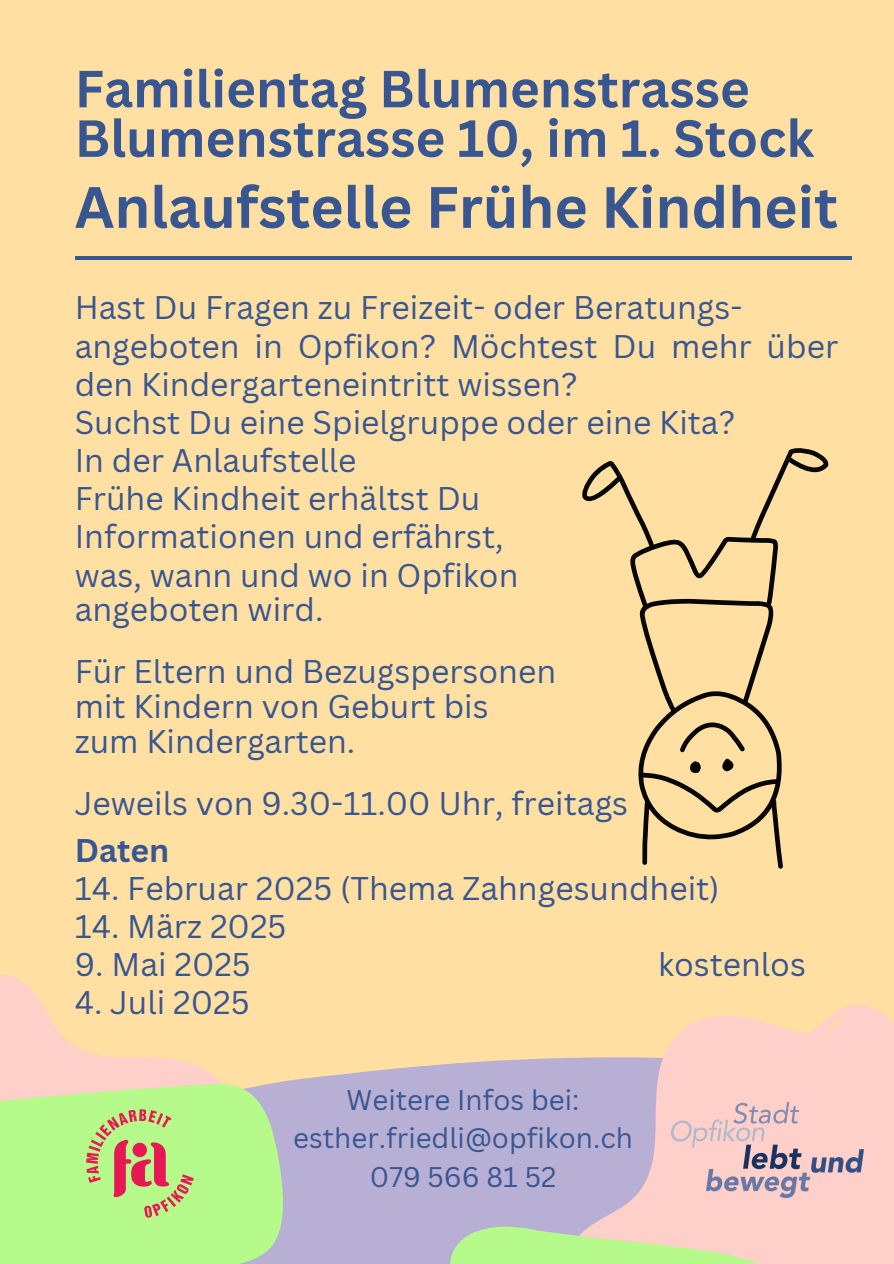
<style>
.page{position:relative;width:894px;height:1264px;background:#fff}
.page>*{position:absolute;margin:0;border:0;box-sizing:border-box;transform-origin:0 0}
.t1{font:700 57px "Canva Sans";color:#385691}
.t2{font:700 51px/49.5px "Canva Sans";color:#385691}
.t3{font:31.95px/38.1px "Canva Sans";color:#385691}
.t4{font:700 31.95px "Canva Sans";color:#385691}
.t5{font:27.75px "Canva Sans";color:#385691}
</style>
<div class="page">
<div style="left:0;top:0;width:893px;height:1263px;background:#ffdfa2"></div>
<svg style="left:0;top:975px;width:94px;height:79px;fill:#ffcfc9"></svg>
<div style="left:295px;top:1058px;width:267px;height:205px;background:#b8afd5"></div>
<svg style="left:0;top:1054px;width:295px;height:209px;background:#c6ea9c"></svg>
<svg style="left:562px;top:1001px;width:331px;height:128px;fill:#ffcfc9"></svg>
<svg style="left:439px;top:1129px;width:454px;height:134px;background:#d5c7c5"></svg>
<img style="left:75px;top:1102px;width:130px;height:122px">
<img style="left:671px;top:1102px;width:191px;height:95px">
<hr style="left:75px;top:256px;width:776px;height:3px;background:#385691">
<svg style="left:582px;top:448px;width:247px;height:420px"></svg>
<p class="t2" style="left:75px;top:63px;width:740px">Familientag Blumenstrasse<br>Blumenstrasse 10, im 1. Stock</p>
<p class="t1" style="left:75px;top:167px;width:764px">Anlaufstelle Frühe Kindheit</p>
<h2 class="t3" style="left:75px;top:288px;width:764px">Hast Du Fragen zu Freizeit- oder Beratungs&shy;angeboten in Opfikon? Möchtest Du mehr über den Kindergarteneintritt wissen?<br>Suchst Du eine Spielgruppe oder eine Kita?<br>In der Anlaufstelle<br>Frühe Kindheit erhältst Du<br>Informationen und erfährst,<br>was, wann und wo in Opfikon</h2>
<h2 class="t3" style="left:75px;top:589px;width:250px">angeboten wird.</h2>
<h1 class="t3" style="left:75px;top:653px;width:483px;line-height:34.7px">Für Eltern und Bezugspersonen mit Kindern von Geburt bis zum Kindergarten.</h1>
<p class="t3" style="left:75px;top:783px;width:555px">Jeweils von 9.30-11.00 Uhr, freitags</p>
<h3 class="t4" style="left:75px;top:827px;width:96px">Daten</h3>
<h3 class="t3" style="left:75px;top:868px;width:646px">14. Februar 2025 (Thema Zahngesundheit)</h3>
<h3 class="t3" style="left:75px;top:906px;width:213px">14. März 2025</h3>
<h3 class="t3" style="left:75px;top:944px;width:177px">9. Mai 2025</h3>
<h3 class="t3" style="left:657px;top:944px;width:149px">kostenlos</h3>
<h3 class="t3" style="left:75px;top:982px;width:176px">4. Juli 2025</h3>
<h3 class="t5" style="left:346px;top:1080px;width:234px">Weitere Infos bei:</h3>
<h3 class="t5" style="left:293px;top:1118px;width:341px">esther.friedli@opfikon.ch</h3>
<h3 class="t5" style="left:370px;top:1156px;width:188px">079 566 81 52</h3>
</div>
